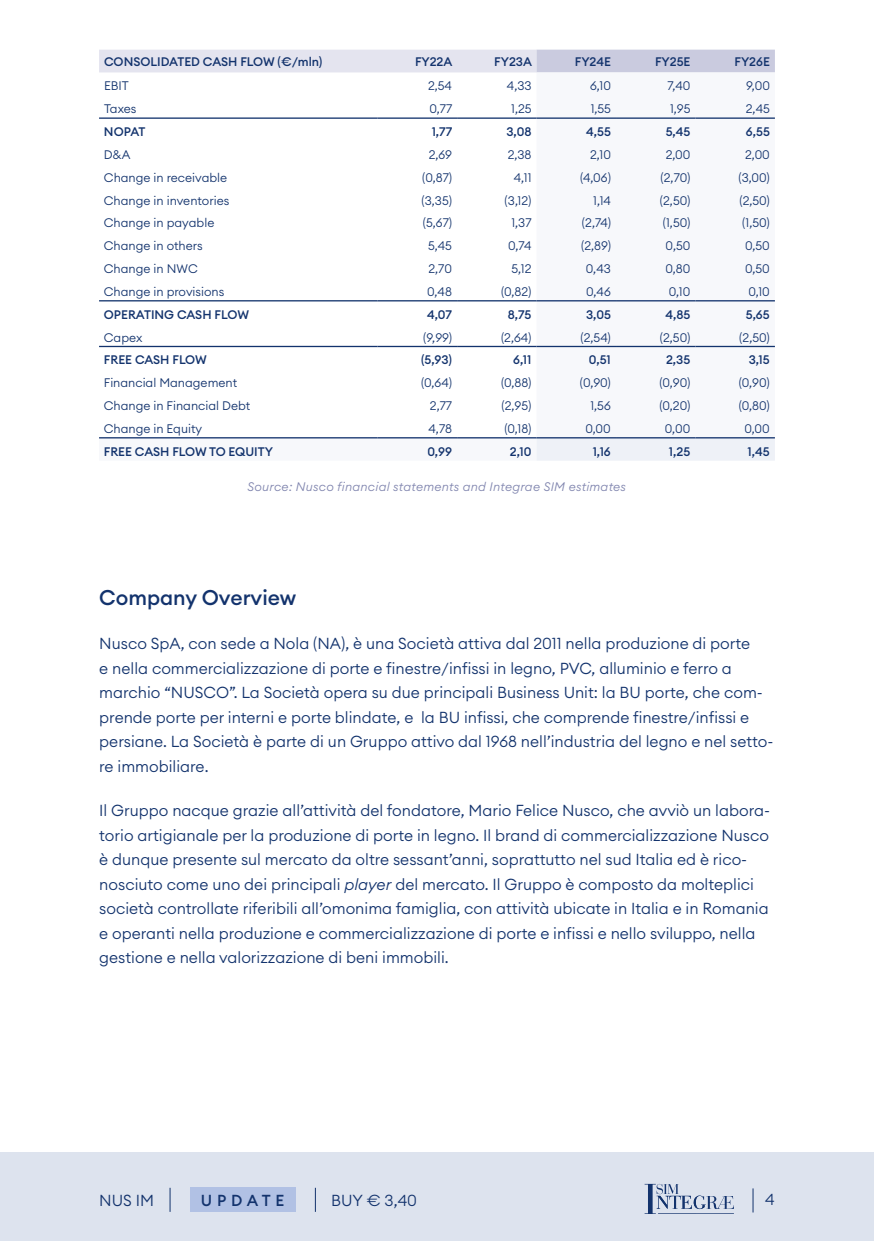
<style>
.page{position:relative;width:874px;height:1241px;background:#fff}
.page>*{position:absolute;margin:0;border:0;box-sizing:border-box;transform-origin:0 0}
.t1{font:500 21px "Euclid Circular A";color:#13336d}
.t2{font:300 15.75px/24.5px "Euclid Circular A";color:#13336d}
.t3{font:500 15.75px "Euclid Circular A";letter-spacing:.3em;color:#13336d}
.t4{font:300 12.25px "Euclid Circular A";color:#13336d}
.t5{font:500 12.25px "Euclid Circular A";color:#13336d}
.t6{font:italic 300 12.25px "Euclid Circular A";letter-spacing:.02em;color:#8186af}
.s1{font-style:italic}
</style>
<div class="page">
<div style="left:0;top:1152px;width:873px;height:88px;background:#dde3ee"></div>
<svg style="left:169px;top:1187px;width:1px;height:24px"></svg>
<div style="left:190px;top:1187px;width:105px;height:24px;background:#b1c1e4"></div>
<svg style="left:315px;top:1187px;width:1px;height:24px"></svg>
<svg style="left:752px;top:1188px;width:1px;height:24px"></svg>
<svg style="left:644px;top:1183px;width:89px;height:30px"></svg>
<svg style="left:99px;top:50px;width:675px;height:22px;background:#dadbe9"></svg>
<svg style="left:99px;top:72px;width:675px;height:367px"></svg>
<div style="left:536px;top:438px;width:238px;height:22px;background:#eef1f7"></div>
<hr style="left:99px;top:117px;width:278px;height:2px;background:#13336d">
<hr style="left:377px;top:117px;width:80px;height:2px;background:#13336d">
<hr style="left:457px;top:117px;width:79px;height:2px;background:#13336d">
<hr style="left:536px;top:117px;width:79px;height:2px;background:#13336d">
<hr style="left:615px;top:117px;width:80px;height:2px;background:#13336d">
<hr style="left:695px;top:117px;width:79px;height:2px;background:#13336d">
<hr style="left:99px;top:300px;width:278px;height:1px;background:#13336d">
<hr style="left:377px;top:300px;width:80px;height:1px;background:#13336d">
<hr style="left:457px;top:300px;width:79px;height:1px;background:#13336d">
<hr style="left:536px;top:300px;width:79px;height:1px;background:#13336d">
<hr style="left:615px;top:300px;width:80px;height:1px;background:#13336d">
<hr style="left:695px;top:300px;width:79px;height:1px;background:#13336d">
<hr style="left:99px;top:346px;width:278px;height:1px;background:#13336d">
<hr style="left:377px;top:346px;width:80px;height:1px;background:#13336d">
<hr style="left:457px;top:346px;width:79px;height:1px;background:#13336d">
<hr style="left:536px;top:346px;width:79px;height:1px;background:#13336d">
<hr style="left:615px;top:346px;width:80px;height:1px;background:#13336d">
<hr style="left:695px;top:346px;width:79px;height:1px;background:#13336d">
<hr style="left:99px;top:437px;width:278px;height:1px;background:#13336d">
<hr style="left:377px;top:437px;width:80px;height:1px;background:#13336d">
<hr style="left:457px;top:437px;width:79px;height:1px;background:#13336d">
<hr style="left:536px;top:437px;width:79px;height:1px;background:#13336d">
<hr style="left:615px;top:437px;width:80px;height:1px;background:#13336d">
<hr style="left:695px;top:437px;width:79px;height:1px;background:#13336d">
<p class="t5" style="left:104px;top:54px;width:220px">CONSOLIDATED CASH FLOW (€/mln)</p>
<p class="t5" style="left:415px;top:54px;width:39px">FY22A</p>
<p class="t5" style="left:494px;top:54px;width:39px">FY23A</p>
<p class="t5" style="left:574px;top:54px;width:38px">FY24E</p>
<p class="t5" style="left:654px;top:54px;width:37px">FY25E</p>
<p class="t5" style="left:734px;top:54px;width:37px">FY26E</p>
<p class="t4" style="left:104px;top:78px;width:26px">EBIT</p>
<p class="t4" style="left:428px;top:78px;width:26px">2,54</p>
<p class="t4" style="left:506px;top:78px;width:26px">4,33</p>
<p class="t4" style="left:590px;top:78px;width:22px">6,10</p>
<p class="t4" style="left:667px;top:78px;width:25px">7,40</p>
<p class="t4" style="left:745px;top:78px;width:25px">9,00</p>
<p class="t4" style="left:104px;top:101px;width:34px">Taxes</p>
<p class="t4" style="left:429px;top:101px;width:24px">0,77</p>
<p class="t4" style="left:511px;top:101px;width:22px">1,25</p>
<p class="t4" style="left:590px;top:101px;width:22px">1,55</p>
<p class="t4" style="left:669px;top:101px;width:22px">1,95</p>
<p class="t4" style="left:745px;top:101px;width:26px">2,45</p>
<p class="t5" style="left:104px;top:124px;width:43px">NOPAT</p>
<p class="t5" style="left:431px;top:124px;width:22px">1,77</p>
<p class="t5" style="left:506px;top:124px;width:27px">3,08</p>
<p class="t5" style="left:586px;top:124px;width:26px">4,55</p>
<p class="t5" style="left:665px;top:124px;width:26px">5,45</p>
<p class="t5" style="left:745px;top:124px;width:25px">6,55</p>
<p class="t4" style="left:104px;top:146px;width:28px">D&amp;A</p>
<p class="t4" style="left:428px;top:146px;width:25px">2,69</p>
<p class="t4" style="left:507px;top:146px;width:25px">2,38</p>
<p class="t4" style="left:590px;top:146px;width:22px">2,10</p>
<p class="t4" style="left:665px;top:146px;width:26px">2,00</p>
<p class="t4" style="left:744px;top:146px;width:26px">2,00</p>
<p class="t4" style="left:104px;top:169px;width:125px">Change in receivable</p>
<p class="t4" style="left:422px;top:169px;width:31px">(0,87)</p>
<p class="t4" style="left:513px;top:169px;width:19px">4,11</p>
<p class="t4" style="left:579px;top:169px;width:32px">(4,06)</p>
<p class="t4" style="left:660px;top:169px;width:31px">(2,70)</p>
<p class="t4" style="left:738px;top:169px;width:33px">(3,00)</p>
<p class="t4" style="left:104px;top:192px;width:127px">Change in inventories</p>
<p class="t4" style="left:421px;top:192px;width:32px">(3,35)</p>
<p class="t4" style="left:504px;top:192px;width:28px">(3,12)</p>
<p class="t4" style="left:593px;top:192px;width:19px">1,14</p>
<p class="t4" style="left:659px;top:192px;width:32px">(2,50)</p>
<p class="t4" style="left:739px;top:192px;width:32px">(2,50)</p>
<p class="t4" style="left:104px;top:215px;width:112px">Change in payable</p>
<p class="t4" style="left:422px;top:215px;width:31px">(5,67)</p>
<p class="t4" style="left:511px;top:215px;width:22px">1,37</p>
<p class="t4" style="left:581px;top:215px;width:30px">(2,74)</p>
<p class="t4" style="left:662px;top:215px;width:29px">(1,50)</p>
<p class="t4" style="left:742px;top:215px;width:29px">(1,50)</p>
<p class="t4" style="left:104px;top:238px;width:100px">Change in others</p>
<p class="t4" style="left:428px;top:238px;width:25px">5,45</p>
<p class="t4" style="left:508px;top:238px;width:25px">0,74</p>
<p class="t4" style="left:580px;top:238px;width:31px">(2,89)</p>
<p class="t4" style="left:665px;top:238px;width:26px">0,50</p>
<p class="t4" style="left:744px;top:238px;width:26px">0,50</p>
<p class="t4" style="left:104px;top:261px;width:95px">Change in NWC</p>
<p class="t4" style="left:428px;top:261px;width:25px">2,70</p>
<p class="t4" style="left:511px;top:261px;width:21px">5,12</p>
<p class="t4" style="left:585px;top:261px;width:26px">0,43</p>
<p class="t4" style="left:665px;top:261px;width:26px">0,80</p>
<p class="t4" style="left:744px;top:261px;width:26px">0,50</p>
<p class="t4" style="left:104px;top:283px;width:122px">Change in provisions</p>
<p class="t4" style="left:427px;top:283px;width:26px">0,48</p>
<p class="t4" style="left:500px;top:283px;width:32px">(0,82)</p>
<p class="t4" style="left:586px;top:283px;width:26px">0,46</p>
<p class="t4" style="left:668px;top:283px;width:23px">0,10</p>
<p class="t4" style="left:748px;top:283px;width:23px">0,10</p>
<p class="t5" style="left:104px;top:306px;width:147px">OPERATING CASH FLOW</p>
<p class="t5" style="left:427px;top:306px;width:26px">4,07</p>
<p class="t5" style="left:507px;top:306px;width:25px">8,75</p>
<p class="t5" style="left:585px;top:306px;width:26px">3,05</p>
<p class="t5" style="left:665px;top:306px;width:26px">4,85</p>
<p class="t5" style="left:745px;top:306px;width:25px">5,65</p>
<p class="t4" style="left:104px;top:329px;width:40px">Capex</p>
<p class="t4" style="left:423px;top:329px;width:30px">(9,99)</p>
<p class="t4" style="left:500px;top:329px;width:32px">(2,64)</p>
<p class="t4" style="left:580px;top:329px;width:32px">(2,54)</p>
<p class="t4" style="left:659px;top:329px;width:32px">(2,50)</p>
<p class="t4" style="left:739px;top:329px;width:32px">(2,50)</p>
<p class="t5" style="left:104px;top:352px;width:104px">FREE CASH FLOW</p>
<p class="t5" style="left:421px;top:352px;width:32px">(5,93)</p>
<p class="t5" style="left:513px;top:352px;width:20px">6,11</p>
<p class="t5" style="left:588px;top:352px;width:23px">0,51</p>
<p class="t5" style="left:665px;top:352px;width:26px">2,35</p>
<p class="t5" style="left:748px;top:352px;width:23px">3,15</p>
<p class="t4" style="left:104px;top:375px;width:135px">Financial Management</p>
<p class="t4" style="left:421px;top:375px;width:32px">(0,64)</p>
<p class="t4" style="left:501px;top:375px;width:32px">(0,88)</p>
<p class="t4" style="left:579px;top:375px;width:32px">(0,90)</p>
<p class="t4" style="left:659px;top:375px;width:32px">(0,90)</p>
<p class="t4" style="left:738px;top:375px;width:32px">(0,90)</p>
<p class="t4" style="left:104px;top:398px;width:148px">Change in Financial Debt</p>
<p class="t4" style="left:429px;top:398px;width:24px">2,77</p>
<p class="t4" style="left:501px;top:398px;width:31px">(2,95)</p>
<p class="t4" style="left:590px;top:398px;width:22px">1,56</p>
<p class="t4" style="left:659px;top:398px;width:32px">(0,20)</p>
<p class="t4" style="left:738px;top:398px;width:33px">(0,80)</p>
<p class="t4" style="left:104px;top:420px;width:100px">Change in Equity</p>
<p class="t4" style="left:428px;top:420px;width:25px">4,78</p>
<p class="t4" style="left:504px;top:420px;width:28px">(0,18)</p>
<p class="t4" style="left:585px;top:420px;width:27px">0,00</p>
<p class="t4" style="left:664px;top:420px;width:27px">0,00</p>
<p class="t4" style="left:744px;top:420px;width:27px">0,00</p>
<p class="t5" style="left:104px;top:443px;width:171px">FREE CASH FLOW TO EQUITY</p>
<p class="t5" style="left:427px;top:443px;width:26px">0,99</p>
<p class="t5" style="left:509px;top:443px;width:23px">2,10</p>
<p class="t5" style="left:592px;top:443px;width:20px">1,16</p>
<p class="t5" style="left:668px;top:443px;width:23px">1,25</p>
<p class="t5" style="left:747px;top:443px;width:24px">1,45</p>
<p class="t6" style="left:247px;top:478px;width:380px">Source: Nusco financial statements and Integrae SIM estimates</p>
<h1 class="t1" style="left:99px;top:583px;width:198px">Company Overview</h1>
<p class="t2" style="left:99px;top:631px;width:675px">Nusco SpA, con sede a Nola (NA), è una Società attiva dal 2011 nella produzione di porte<br>e nella commercializzazione di porte e finestre/infissi in legno, PVC, alluminio e ferro a marchio “NUSCO”. La Società opera su due principali Business Unit: la BU porte, che com&shy;prende porte per interni e porte blindate, e la BU infissi, che comprende finestre/infissi e persiane. La Società è parte di un Gruppo attivo dal 1968 nell’industria del legno e nel setto&shy;re immobiliare.</p>
<p class="t2" style="left:99px;top:798px;width:672px">Il Gruppo nacque grazie all’attività del fondatore, Mario Felice Nusco, che avviò un labora&shy;torio artigianale per la produzione di porte in legno. Il brand di commercializzazione Nusco è dunque presente sul mercato da oltre sessant’anni, soprattutto nel sud Italia ed è rico&shy;nosciuto come uno dei principali <span class="s1">player</span> del mercato. Il Gruppo è composto da molteplici società controllate riferibili all’omonima famiglia, con attività ubicate in Italia e in Romania e operanti nella produzione e commercializzazione di porte e infissi e nello sviluppo, nella gestione e nella valorizzazione di beni immobili.</p>
<p class="t2" style="left:99px;top:1187px;width:56px">NUS IM</p>
<p class="t3" style="left:201px;top:1190px;width:85px">UPDATE</p>
<p class="t2" style="left:331px;top:1187px;width:87px">BUY € 3,40</p>
<p class="t2" style="left:764px;top:1186px;width:11px">4</p>
</div>
